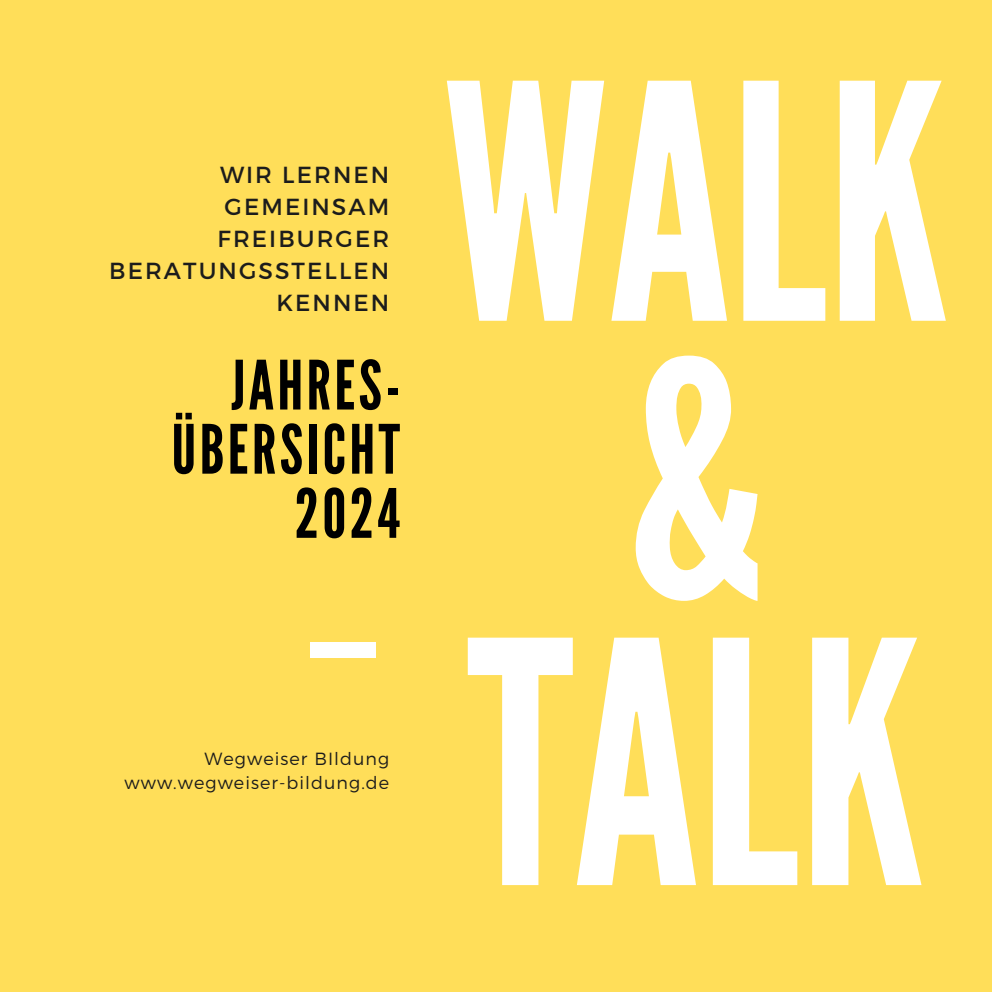
<style>
.page{position:relative;width:992px;height:992px;background:#ffde59}
.page>*{position:absolute;margin:0;border:0;box-sizing:border-box;transform-origin:0 0}
.t1{font:336.5px "League Gothic";color:#fff}
.t2{font:326.5px/277.5px "League Gothic";color:#fff;text-align:center}
.t3{font:67.75px/64.2px "League Gothic";letter-spacing:.05em;color:#000;text-align:right}
.t4{font:23.25px/31.8px "Montserrat";letter-spacing:.09em;color:#1c1c1c;text-align:right}
.t5{font:300 17.5px "Montserrat";letter-spacing:.06em;color:#1c1c1c}
</style>
<div class="page">
<div style="left:310px;top:642px;width:66px;height:15px;background:#fff"></div>
<p class="t4" style="left:109px;top:158px;width:281px">WIR LERNEN<br>GEMEINSAM<br>FREIBURGER<br>BERATUNGSSTELLEN</p>
<p class="t4" style="left:276px;top:285px;width:114px">KENNEN</p>
<p class="t3" style="left:171px;top:355px;width:230px">JAHRES-<br>ÜBERSICHT</p>
<p class="t3" style="left:295px;top:483px;width:107px">2024</p>
<p class="t5" style="left:205px;top:747px;width:186px">Wegweiser BIldung</p>
<p class="t5" style="left:125px;top:771px;width:266px">www.wegweiser-bildung.de</p>
<p class="t2" style="left:443px;top:73px;width:508px">WALK &amp;</p>
<p class="t1" style="left:467px;top:570px;width:459px">TALK</p>
</div>
